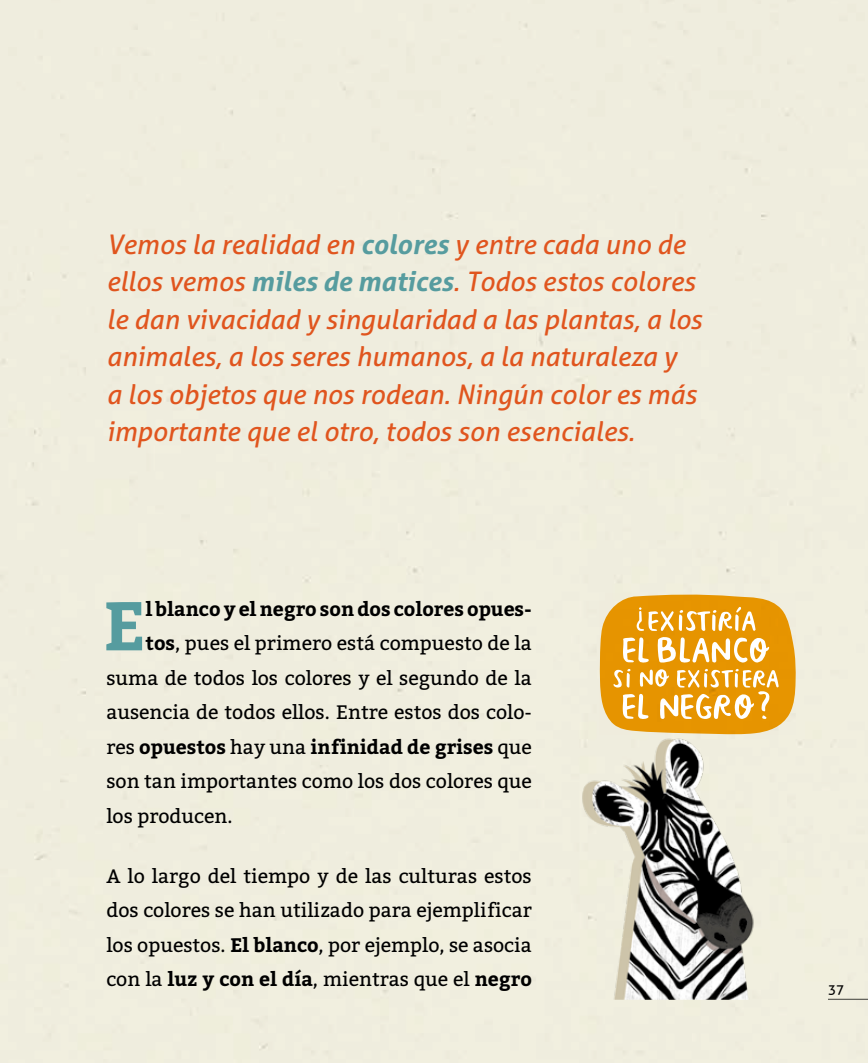
<style>
.page{position:relative;width:868px;height:1063px;background:#fff}
.page>*{position:absolute;margin:0;border:0;box-sizing:border-box;transform-origin:0 0}
.t1{font:700 68.4px "Bitter";color:#569c9f}
.t2{font:italic 27px/37.5px "Aller";color:#e0551e}
.t3{font:19.5px/34.5px "Bitter";color:#000;text-align:justify}
.t4{font:700 19.5px "Bitter";color:#000}
.t5{font:13.5px "Aller";color:#000}
.s1{font-weight:700;color:#569c9f}
.s2{font-weight:700}
.s3{font-weight:400}
</style>
<div class="page">
<div style="left:0;top:0;width:867px;height:1063px;background:#efedde"></div>
<hr style="left:827px;top:999px;width:40px;height:1px;background:#000">
<svg style="left:599px;top:594px;width:196px;height:141px;background:#ebae3f"></svg>
<img style="left:555px;top:708px;width:231px;height:292px">
<p class="t2" style="left:106px;top:225px;width:597px">Vemos la realidad en <span class="s1">colores</span> y entre cada uno de ellos vemos <span class="s1">miles de matices</span>. Todos estos colores le dan vivacidad y singularidad a las plantas, a los animales, a los seres humanos, a la naturaleza y<br>a los objetos que nos rodean. Ningún color es más importante que el otro, todos son esenciales.</p>
<h1 class="t1" style="left:103px;top:585px;width:44px">E</h1>
<p class="t4" style="left:145px;top:597px;width:388px">l blanco y el negro son dos colores opues-</p>
<p class="t3" style="left:145px;top:627px;width:388px"><span class="s2">tos</span>, pues el primero está compuesto de la</p>
<p class="t3" style="left:106px;top:661px;width:427px">suma de todos los colores y el segundo de la</p>
<p class="t3" style="left:106px;top:696px;width:427px">ausencia de todos ellos. Entre estos dos colo-</p>
<p class="t4" style="left:106px;top:735px;width:427px"><span class="s3">res</span> opuestos <span class="s3">hay una</span> infinidad de grises <span class="s3">que</span></p>
<p class="t3" style="left:106px;top:765px;width:427px">son tan importantes como los dos colores que</p>
<p class="t3" style="left:106px;top:799px;width:128px">los producen.</p>
<p class="t3" style="left:106px;top:859px;width:427px">A lo largo del tiempo y de las culturas estos dos colores se han utilizado para ejemplificar los opuestos. <span class="s2">El blanco</span>, por ejemplo, se asocia con la <span class="s2">luz y con el día</span>, mientras que el <span class="s2">negro</span></p>
<p class="t5" style="left:827px;top:981px;width:18px">37</p>
</div>
